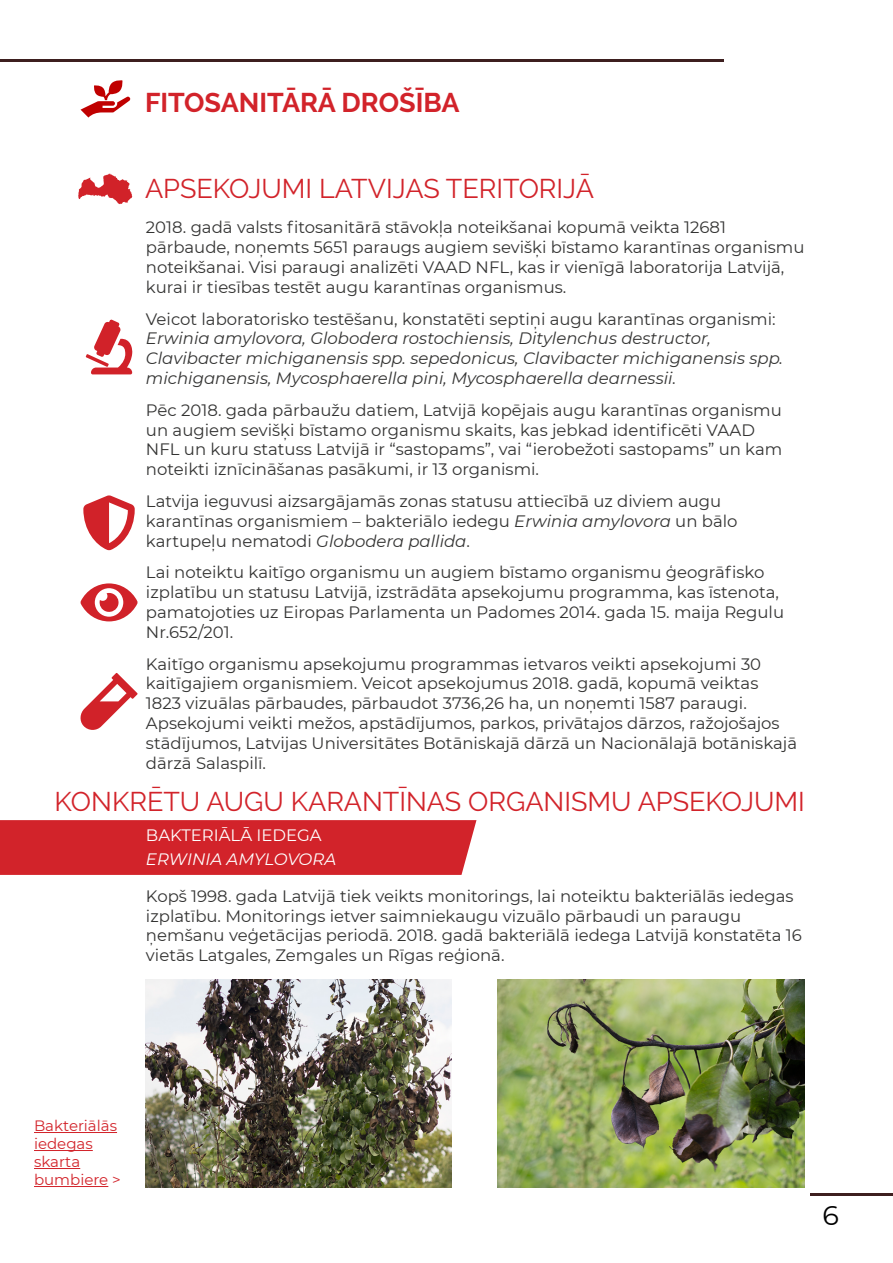
<style>
.page{position:relative;width:893px;height:1263px;background:#fff}
.page>*{position:absolute;margin:0;border:0;box-sizing:border-box;transform-origin:0 0}
.t1{font:27px "Raleway";color:#d2232a}
.t2{font:700 27px "Raleway";color:#d2232a}
.t3{font:27px "Montserrat";color:#000}
.t4{font:16.5px/19.8px "Montserrat";color:#343433}
.t5{font:italic 16.5px/19.8px "Montserrat";color:#343433}
.t6{font:16.5px "Montserrat";color:#fff}
.t7{font:italic 16.5px "Montserrat";color:#fff}
.t8{font:15px/18px "Montserrat";color:#d2232a}
.s1{font-style:italic}
</style>
<div class="page">
<hr style="left:0;top:60px;width:724px;height:2px;background:#3d1f1f">
<hr style="left:810px;top:1193px;width:83px;height:2px;background:#3d1f1f">
<div style="left:0;top:820px;width:476px;height:55px;background:#d2232a"></div>
<svg style="left:81px;top:80px;width:49px;height:38px"></svg>
<img style="left:497px;top:979px;width:307px;height:208px">
<img style="left:146px;top:979px;width:305px;height:208px">
<hr style="left:34px;top:1132px;width:83px;height:1px;background:#d2232a">
<hr style="left:34px;top:1150px;width:59px;height:1px;background:#d2232a">
<hr style="left:34px;top:1168px;width:46px;height:1px;background:#d2232a">
<hr style="left:34px;top:1186px;width:74px;height:1px;background:#d2232a">
<svg style="left:78px;top:174px;width:54px;height:30px"></svg>
<svg style="left:86px;top:320px;width:46px;height:54px"></svg>
<svg style="left:83px;top:495px;width:52px;height:55px"></svg>
<svg style="left:81px;top:583px;width:57px;height:38px"></svg>
<svg style="left:81px;top:673px;width:57px;height:57px"></svg>
<h1 class="t2" style="left:145px;top:87px;width:316px">FITOSANITĀRĀ DROŠĪBA</h1>
<h1 class="t1" style="left:145px;top:172px;width:451px">APSEKOJUMI LATVIJAS TERITORIJĀ</h1>
<p class="t4" style="left:146px;top:217px;width:660px">2018. gadā valsts fitosanitārā stāvokļa noteikšanai kopumā veikta 12681 pārbaude, noņemts 5651 paraugs augiem sevišķi bīstamo karantīnas organismu noteikšanai. Visi paraugi analizēti VAAD NFL, kas ir vienīgā laboratorija Latvijā, kurai ir tiesības testēt augu karantīnas organismus.</p>
<p class="t4" style="left:146px;top:308px;width:631px">Veicot laboratorisko testēšanu, konstatēti septiņi augu karantīnas organismi:</p>
<p class="t5" style="left:146px;top:328px;width:639px">Erwinia amylovora, Globodera rostochiensis, Ditylenchus destructor,<br>Clavibacter michiganensis spp. sepedonicus, Clavibacter michiganensis spp. michiganensis, Mycosphaerella pini, Mycosphaerella dearnessii.</p>
<p class="t4" style="left:146px;top:399px;width:638px">Pēc 2018. gada pārbaužu datiem, Latvijā kopējais augu karantīnas organismu un augiem sevišķi bīstamo organismu skaits, kas jebkad identificēti VAAD NFL un kuru statuss Latvijā ir “sastopams”, vai “ierobežoti sastopams” un kam noteikti iznīcināšanas pasākumi, ir 13 organismi.</p>
<p class="t4" style="left:146px;top:491px;width:593px">Latvija ieguvusi aizsargājamās zonas statusu attiecībā uz diviem augu karantīnas organismiem – bakteriālo iedegu <span class="s1">Erwinia amylovora</span> un bālo kartupeļu nematodi <span class="s1">Globodera pallida</span>.</p>
<p class="t4" style="left:146px;top:562px;width:640px">Lai noteiktu kaitīgo organismu un augiem bīstamo organismu ģeogrāfisko izplatību un statusu Latvijā, izstrādāta apsekojumu programma, kas īstenota, pamatojoties uz Eiropas Parlamenta un Padomes 2014. gada 15. maija Regulu Nr.652/201.</p>
<p class="t4" style="left:146px;top:653px;width:653px">Kaitīgo organismu apsekojumu programmas ietvaros veikti apsekojumi 30 kaitīgajiem organismiem. Veicot apsekojumus 2018. gadā, kopumā veiktas 1823 vizuālas pārbaudes, pārbaudot 3736,26 ha, un noņemti 1587 paraugi.<br>Apsekojumi veikti mežos, apstādījumos, parkos, privātajos dārzos, ražojošajos stādījumos, Latvijas Universitātes Botāniskajā dārzā un Nacionālajā botāniskajā dārzā Salaspilī.</p>
<h1 class="t1" style="left:55px;top:786px;width:752px">KONKRĒTU AUGU KARANTĪNAS ORGANISMU APSEKOJUMI</h1>
<p class="t6" style="left:146px;top:824px;width:177px">BAKTERIĀLĀ IEDEGA</p>
<p class="t7" style="left:146px;top:848px;width:192px">ERWINIA AMYLOVORA</p>
<p class="t4" style="left:146px;top:885px;width:657px">Kopš 1998. gada Latvijā tiek veikts monitorings, lai noteiktu bakteriālās iedegas izplatību. Monitorings ietver saimniekaugu vizuālo pārbaudi un paraugu ņemšanu veģetācijas periodā. 2018. gadā bakteriālā iedega Latvijā konstatēta 16 vietās Latgales, Zemgales un Rīgas reģionā.</p>
<p class="t8" style="left:34px;top:1116px;width:88px">Bakteriālās iedegas skarta bumbiere &gt;</p>
<h1 class="t3" style="left:822px;top:1196px;width:18px">6</h1>
</div>
